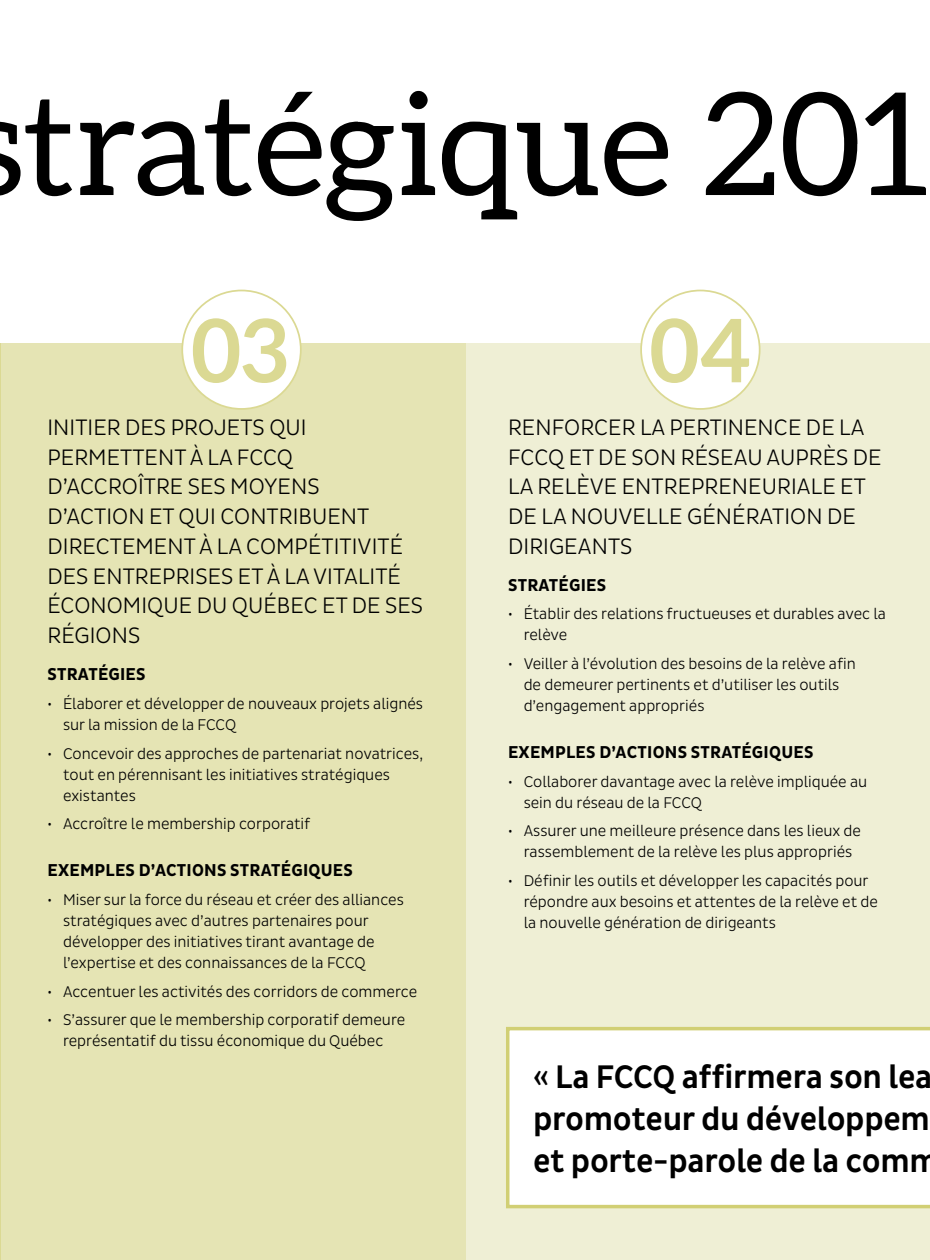
<style>
.page{position:relative;width:930px;height:1260px;background:#fff}
.page>*{position:absolute;margin:0;border:0;box-sizing:border-box;transform-origin:0 0}
.t1{font:142.62px "Aleo";color:#000}
.t2{font:700 87.5px "Aleo";color:#dbd993}
.t3{font:500 33.25px/42px "Pluto Sans Cond";letter-spacing:-.01em;color:#000}
.t4{font:300 22.75px/29.8px "Pluto Sans Cond";letter-spacing:.005em;color:#000}
.t5{font:700 17.5px "Pluto Sans Cond";letter-spacing:.015em;color:#000}
.t6{font:300 15.75px/21px "Pluto Sans Cond";color:#000}
</style>
<div class="page">
<hr style="left:0;top:343px;width:2px;height:917px;background:#dbd993">
<div style="left:1px;top:343px;width:465px;height:917px;background:#e5e4b4"></div>
<div style="left:466px;top:343px;width:463px;height:917px;background:#efefd5"></div>
<div style="left:182px;top:290px;width:119px;height:119px;background:#fff;border-radius:50%"></div>
<div style="left:181px;top:290px;width:120px;height:120px;border:2px solid #dbd993;border-radius:50%"></div>
<div style="left:641px;top:290px;width:118px;height:119px;background:#fff;border-radius:50%"></div>
<div style="left:640px;top:290px;width:120px;height:120px;border:2px solid #dbd993;border-radius:50%"></div>
<div style="left:506px;top:1027px;width:423px;height:181px;background:#fff"></div>
<p class="t1" style="left:24px;top:64px;width:906px">tratégique 201</p>
<p class="t2" style="left:191px;top:300px;width:98px">03</p>
<p class="t4" style="left:47px;top:412px;width:377px">INITIER DES PROJETS QUI<br>PERMETTENT À LA FCCQ<br>D’ACCROÎTRE SES MOYENS<br>D’ACTION ET QUI CONTRIBUENT<br>DIRECTEMENT À LA COMPÉTITIVITÉ<br>DES ENTREPRISES ET À LA VITALITÉ<br>ÉCONOMIQUE DU QUÉBEC ET DE SES<br>RÉGIONS</p>
<p class="t5" style="left:47px;top:664px;width:100px">STRATÉGIES</p>
<p class="t6" style="left:63px;top:693px;width:361px;text-indent:-16px">• Élaborer et développer de nouveaux projets alignés sur la mission de la FCCQ</p>
<p class="t6" style="left:63px;top:743px;width:361px;text-indent:-16px">• Concevoir des approches de partenariat novatrices, tout en pérennisant les initiatives stratégiques existantes</p>
<p class="t6" style="left:47px;top:814px;width:265px">• Accroître le membership corporatif</p>
<p class="t5" style="left:47px;top:860px;width:307px">EXEMPLES D’ACTIONS STRATÉGIQUES</p>
<p class="t6" style="left:63px;top:889px;width:342px;text-indent:-16px">• Miser sur la force du réseau et créer des alliances stratégiques avec d’autres partenaires pour développer des initiatives tirant avantage de l’expertise et des connaissances de la FCCQ</p>
<p class="t6" style="left:47px;top:981px;width:371px">• Accentuer les activités des corridors de commerce</p>
<p class="t6" style="left:47px;top:1010px;width:359px;text-align:center">• S’assurer que le membership corporatif demeure représentatif du tissu économique du Québec</p>
<p class="t2" style="left:649px;top:300px;width:102px">04</p>
<p class="t4" style="left:508px;top:412px;width:375px">RENFORCER LA PERTINENCE DE LA<br>FCCQ ET DE SON RÉSEAU AUPRÈS DE<br>LA RELÈVE ENTREPRENEURIALE ET<br>DE LA NOUVELLE GÉNÉRATION DE<br>DIRIGEANTS</p>
<p class="t5" style="left:508px;top:575px;width:100px">STRATÉGIES</p>
<p class="t6" style="left:523px;top:604px;width:364px;text-indent:-16px">• Établir des relations fructueuses et durables avec la relève</p>
<p class="t6" style="left:523px;top:654px;width:334px;text-indent:-16px">• Veiller à l’évolution des besoins de la relève afin de demeurer pertinents et d’utiliser les outils d’engagement appropriés</p>
<p class="t5" style="left:508px;top:742px;width:307px">EXEMPLES D’ACTIONS STRATÉGIQUES</p>
<p class="t6" style="left:523px;top:771px;width:345px;text-indent:-16px">• Collaborer davantage avec la relève impliquée au sein du réseau de la FCCQ</p>
<p class="t6" style="left:508px;top:821px;width:354px;text-align:center">• Assurer une meilleure présence dans les lieux de rassemblement de la relève les plus appropriés</p>
<p class="t6" style="left:523px;top:871px;width:355px;text-indent:-16px">• Définir les outils et développer les capacités pour répondre aux besoins et attentes de la relève et de la nouvelle génération de dirigeants</p>
<p class="t3" style="left:533px;top:1057px;width:407px;text-indent:148px">affirmera son lea promoteur du développem et porte-parole de la comm</p>
<p class="t3" style="left:533px;top:1057px;width:102px">« La FCCQ</p>
</div>
